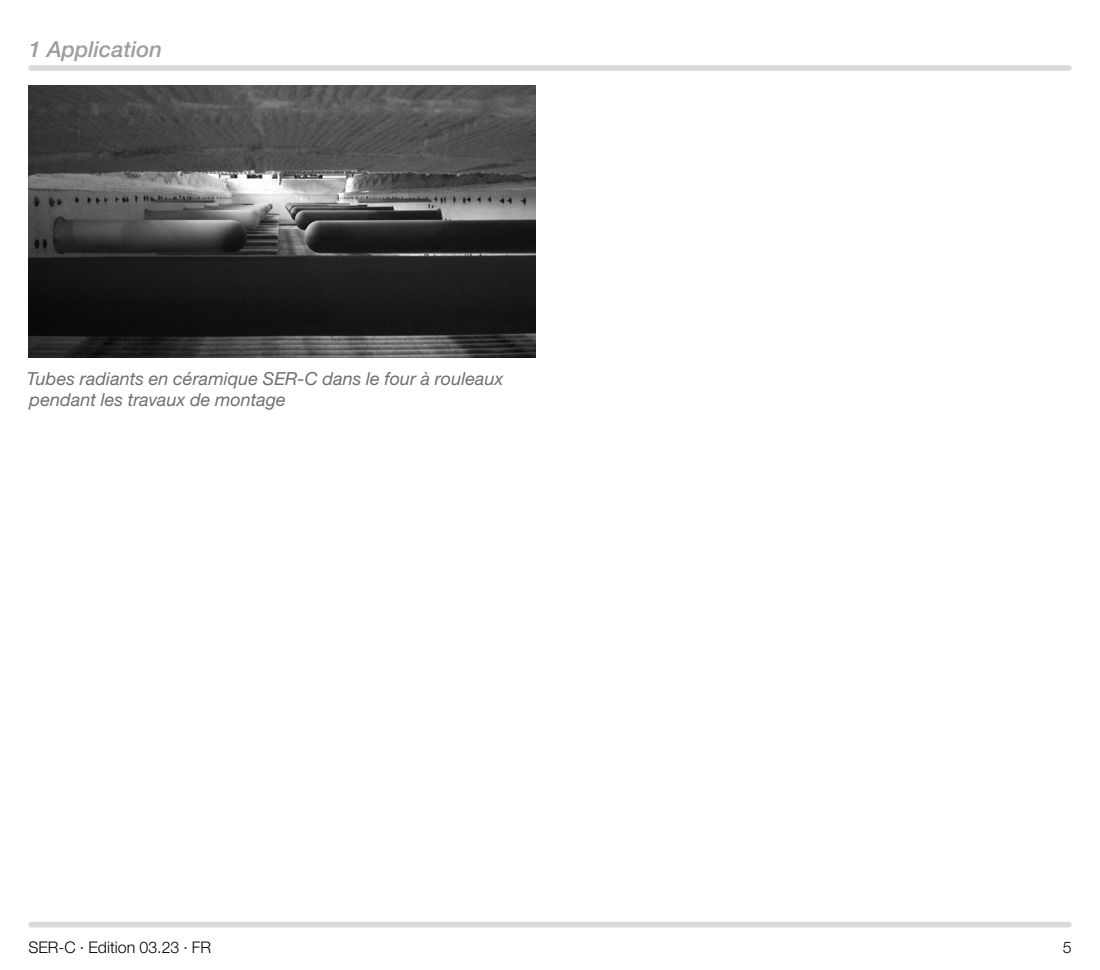
<style>
.page{position:relative;width:1100px;height:970px;background:#fff}
.page>*{position:absolute;margin:0;border:0;box-sizing:border-box;transform-origin:0 0}
.t1{font:italic 500 22px "Helvetica Neue LT Pro";color:#9d9d9c}
.t2{font:italic 18px/21.6px "Helvetica Neue LT Pro";letter-spacing:.005em;color:#706f6f}
.t3{font:300 16px "Helvetica Neue LT Pro";color:#000}
</style>
<div class="page">
<div style="left:31px;top:921px;width:1038px;height:6px;background:#dadada"></div>
<div style="left:31px;top:65px;width:1038px;height:6px;background:#dadada"></div>
<img style="left:28px;top:85px;width:508px;height:272px">
<p class="t1" style="left:28px;top:36px;width:135px">1 Application</p>
<p class="t2" style="left:27px;top:367px;width:478px">Tubes radiants en céramique SER-C dans le four à rouleaux pendant les travaux de montage</p>
<p class="t3" style="left:28px;top:937px;width:184px">SER-C · Edition 03.23 · FR</p>
<p class="t3" style="left:1063px;top:937px;width:10px">5</p>
</div>
